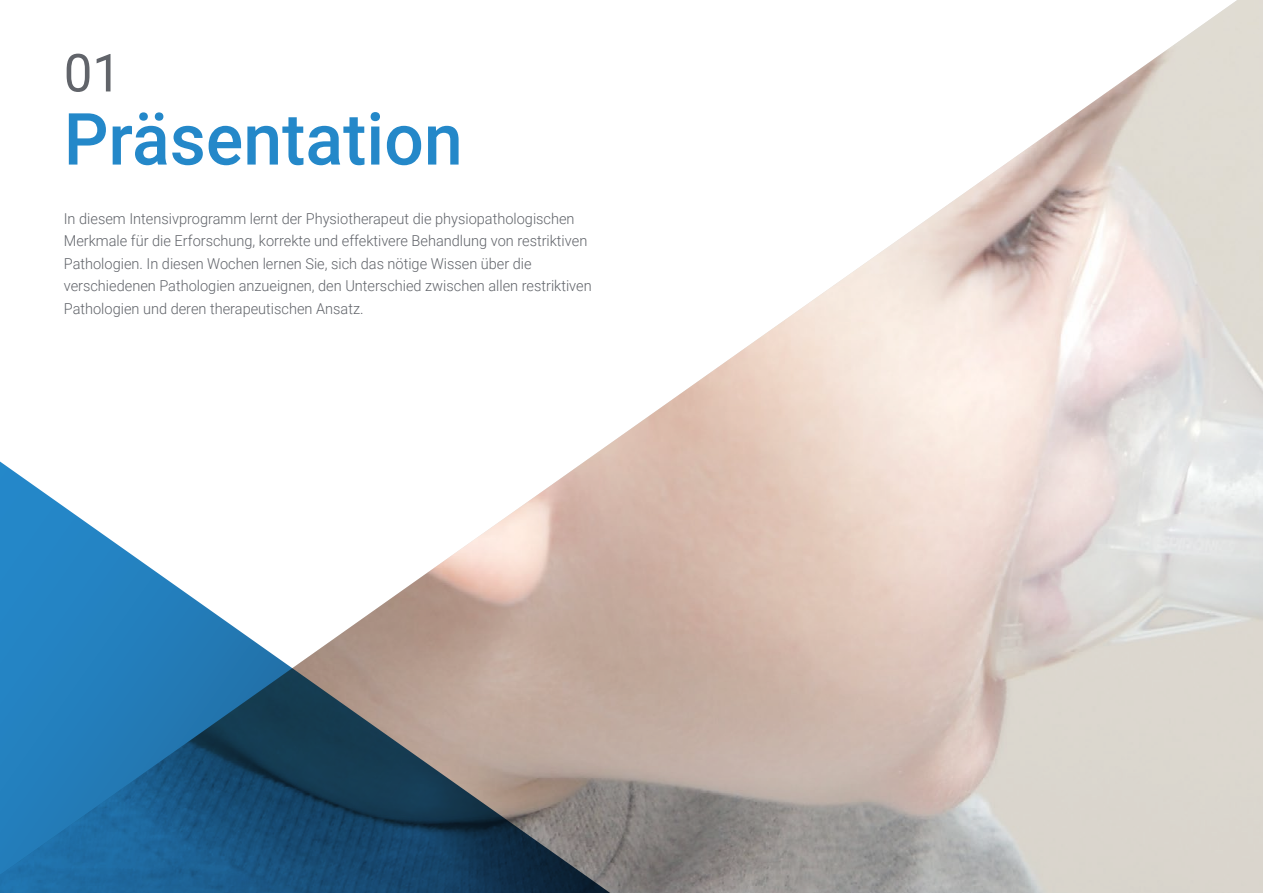
<style>
.page{position:relative;width:1263px;height:893px;background:#fff}
.page>*{position:absolute;margin:0;border:0;box-sizing:border-box;transform-origin:0 0}
.t1{font:500 72px "Roboto";color:#2488c9}
.t2{font:52.5px "Roboto";color:#61646a}
.t3{font:300 15px/22.5px "Roboto";color:#61646a}
</style>
<div class="page">
<img style="left:607px;top:0;width:656px;height:893px">
<svg style="left:0;top:446px;width:640px;height:447px"></svg>
<h2 class="t2" style="left:64px;top:36px;width:59px">01</h2>
<h1 class="t1" style="left:64px;top:89px;width:400px">Präsentation</h1>
<p class="t3" style="left:64px;top:207px;width:529px">In diesem Intensivprogramm lernt der Physiotherapeut die physiopathologischen Merkmale für die Erforschung, korrekte und effektivere Behandlung von restriktiven Pathologien. In diesen Wochen lernen Sie, sich das nötige Wissen über die verschiedenen Pathologien anzueignen, den Unterschied zwischen allen restriktiven Pathologien und deren therapeutischen Ansatz.</p>
</div>
